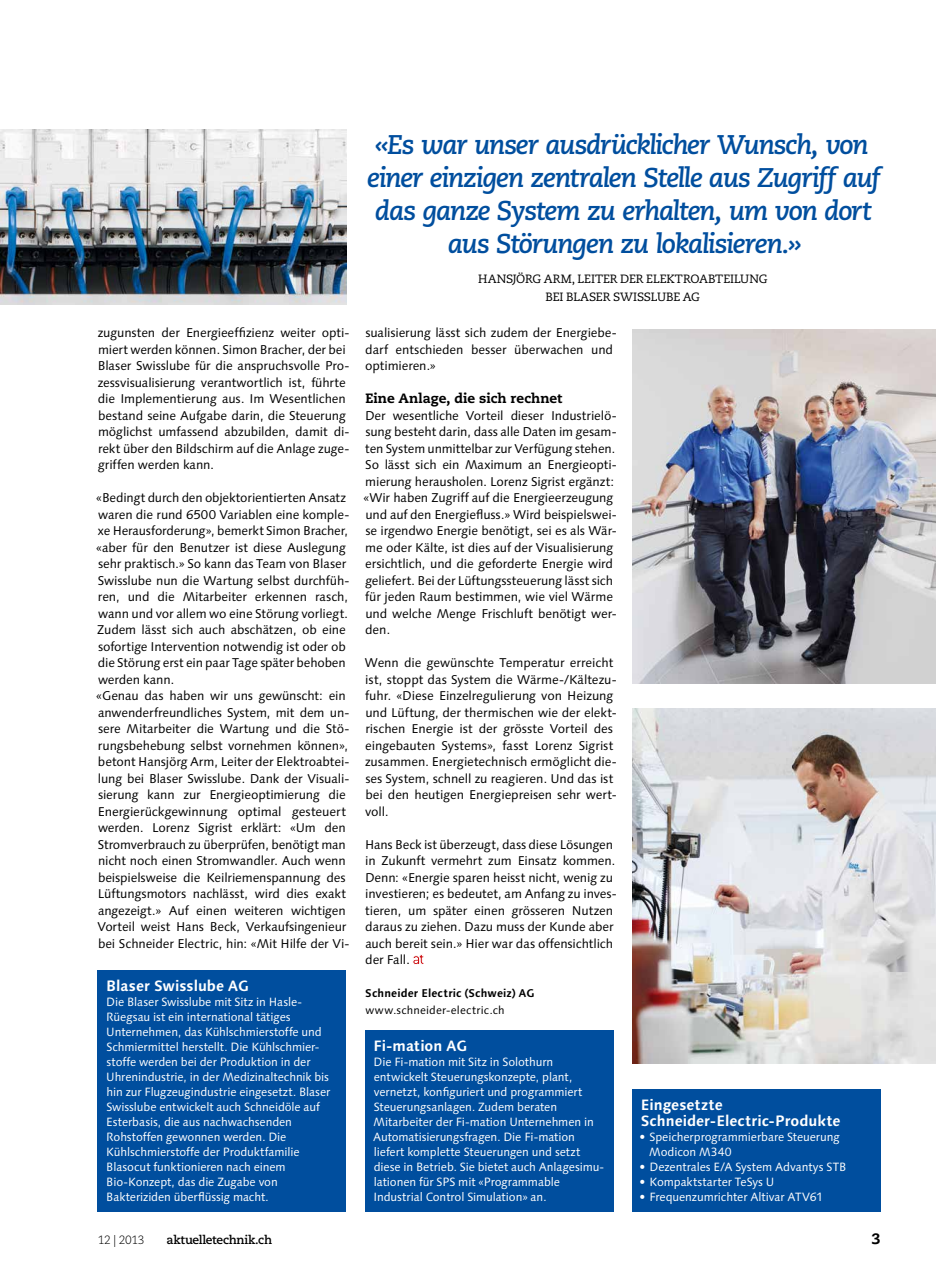
<style>
.page{position:relative;width:936px;height:1263px;background:#fff}
.page>*{position:absolute;margin:0;border:0;box-sizing:border-box;transform-origin:0 0}
.t1{font:italic 700 27px/33px "Caecilia";letter-spacing:-.05em;color:#004e9e;text-align:center}
.t2{font:700 15px/16.5px "Linotype Syntax";color:#fff}
.t3{font:800 15px "Caecilia";color:#000}
.t4{font:800 13.5px "Caecilia";color:#000}
.t5{font:12.75px/16.5px "Linotype Syntax";letter-spacing:-.01em;color:#000}
.t6{font:12px/15px "Linotype Syntax";letter-spacing:-.01em;color:#fff}
.t7{font:12px/18px "Caecilia";letter-spacing:-.01em;color:#000;text-align:center}
.t8{font:700 12px "Caecilia";letter-spacing:-.015em;color:#000}
.t9{font:300 12px "Caecilia";letter-spacing:-.025em;color:#000}
.t10{font:700 11.25px "Linotype Syntax";letter-spacing:.01em;color:#000}
.t11{font:11.25px "Linotype Syntax";letter-spacing:.015em;color:#000}
</style>
<div class="page">
<img style="left:632px;top:708px;width:303px;height:355px">
<img style="left:632px;top:329px;width:303px;height:355px">
<svg style="left:413px;top:954px;width:11px;height:11px"></svg>
<div style="left:365px;top:1031px;width:248px;height:181px;background:#004e9e"></div>
<div style="left:98px;top:971px;width:248px;height:241px;background:#004e9e"></div>
<img style="left:0;top:130px;width:346px;height:174px">
<div style="left:632px;top:1089px;width:248px;height:123px;background:#004e9e"></div>
<p class="t5" style="left:98px;top:325px;width:253px">zugunsten der Energieeffizienz weiter opti&shy;miert werden können. Simon Bracher, der bei Blaser Swisslube für die anspruchsvolle Pro&shy;zessvisualisierung verantwortlich ist, führte die Implementierung aus. Im Wesentlichen bestand seine Aufgabe darin, die Steuerung möglichst umfassend abzubilden, damit di&shy;rekt über den Bildschirm auf die Anlage zuge&shy;griffen werden kann.</p>
<p class="t5" style="left:96px;top:490px;width:254px">«Bedingt durch den objektorientierten Ansatz waren die rund 6500 Variablen eine komple&shy;xe Herausforderung», bemerkt Simon Bracher, «aber für den Benutzer ist diese Auslegung sehr praktisch.» So kann das Team von Blaser Swisslube nun die Wartung selbst durchfüh&shy;ren, und die Mitarbeiter erkennen rasch, wann und vor allem wo eine Störung vorliegt.<br>Zudem lässt sich auch abschätzen, ob eine sofortige Intervention notwendig ist oder ob die Störung erst ein paar Tage später behoben werden kann.<br>«Genau das haben wir uns gewünscht: ein anwenderfreundliches System, mit dem un&shy;sere Mitarbeiter die Wartung und die Stö&shy;rungsbehebung selbst vornehmen können», betont Hansjörg Arm, Leiter der Elektroabtei&shy;lung bei Blaser Swisslube. Dank der Visuali&shy;sierung kann zur Energieoptimierung die Energierückgewinnung optimal gesteuert werden. Lorenz Sigrist erklärt: «Um den Stromverbrauch zu überprüfen, benötigt man nicht noch einen Stromwandler. Auch wenn beispielsweise die Keilriemenspannung des Lüftungsmotors nachlässt, wird dies exakt angezeigt.» Auf einen weiteren wichtigen Vorteil weist Hans Beck, Verkaufsingenieur bei Schneider Electric, hin: «Mit Hilfe der Vi-</p>
<p class="t2" style="left:106px;top:978px;width:144px">Blaser Swisslube AG</p>
<p class="t6" style="left:106px;top:995px;width:225px">Die Blaser Swisslube mit Sitz in Hasle-Rüegsau ist ein international tätiges Unternehmen, das Kühlschmierstoffe und Schmiermittel herstellt. Die Kühlschmier&shy;stoffe werden bei der Produktion in der Uhrenindustrie, in der Medizinaltechnik bis hin zur Flugzeugindustrie eingesetzt. Blaser Swisslube entwickelt auch Schneidöle auf Esterbasis, die aus nachwachsenden Rohstoffen gewonnen werden. Die Kühlschmierstoffe der Produktfamilie Blasocut funktionieren nach einem Bio-Konzept, das die Zugabe von Bakteriziden überflüssig macht.</p>
<h1 class="t1" style="left:367px;top:129px;width:515px">«Es war unser ausdrücklicher Wunsch, von einer einzigen zentralen Stelle aus Zugriff auf das ganze System zu erhalten, um von dort aus Störungen zu lokalisieren.»</h1>
<p class="t7" style="left:478px;top:270px;width:290px">HANSJÖRG ARM, LEITER DER ELEKTROABTEILUNG<br>BEI BLASER SWISSLUBE AG</p>
<p class="t5" style="left:365px;top:325px;width:253px">sualisierung lässt sich zudem der Energiebe&shy;darf entschieden besser überwachen und optimieren.»</p>
<p class="t4" style="left:365px;top:390px;width:198px">Eine Anlage, die sich rechnet</p>
<p class="t5" style="left:363px;top:407px;width:255px">Der wesentliche Vorteil dieser Industrielö&shy;sung besteht darin, dass alle Daten im gesam&shy;ten System unmittelbar zur Verfügung stehen.<br>So lässt sich ein Maximum an Energieopti&shy;mierung herausholen. Lorenz Sigrist ergänzt: «Wir haben Zugriff auf die Energieerzeugung und auf den Energiefluss.» Wird beispielswei&shy;se irgendwo Energie benötigt, sei es als Wär&shy;me oder Kälte, ist dies auf der Visualisierung ersichtlich, und die geforderte Energie wird geliefert. Bei der Lüftungssteuerung lässt sich für jeden Raum bestimmen, wie viel Wärme und welche Menge Frischluft benötigt wer&shy;den.</p>
<p class="t5" style="left:365px;top:655px;width:253px">Wenn die gewünschte Temperatur erreicht ist, stoppt das System die Wärme-/Kältezu&shy;fuhr. «Diese Einzelregulierung von Heizung und Lüftung, der thermischen wie der elekt&shy;rischen Energie ist der grösste Vorteil des eingebauten Systems», fasst Lorenz Sigrist zusammen. Energietechnisch ermöglicht die&shy;ses System, schnell zu reagieren. Und das ist bei den heutigen Energiepreisen sehr wert&shy;voll.</p>
<p class="t5" style="left:365px;top:836px;width:253px">Hans Beck ist überzeugt, dass diese Lösungen in Zukunft vermehrt zum Einsatz kommen.<br>Denn: «Energie sparen heisst nicht, wenig zu investieren; es bedeutet, am Anfang zu inves&shy;tieren, um später einen grösseren Nutzen daraus zu ziehen. Dazu muss der Kunde aber auch bereit sein.» Hier war das offensichtlich der Fall.</p>
<p class="t10" style="left:365px;top:986px;width:171px">Schneider Electric (Schweiz) AG</p>
<p class="t11" style="left:365px;top:1003px;width:141px">www.schneider-electric.ch</p>
<p class="t2" style="left:373px;top:1038px;width:95px">Fi-mation AG</p>
<p class="t6" style="left:373px;top:1055px;width:232px">Die Fi-mation mit Sitz in Solothurn entwickelt Steuerungskonzepte, plant, vernetzt, konfiguriert und programmiert Steuerungsanlagen. Zudem beraten Mitarbeiter der Fi-mation Unternehmen in Automatisierungsfragen. Die Fi-mation liefert komplette Steuerungen und setzt diese in Betrieb. Sie bietet auch Anlagesimu&shy;lationen für SPS mit «Programmable Industrial Control Simulation» an.</p>
<p class="t2" style="left:640px;top:1096px;width:201px">Eingesetzte<br>Schneider-Electric-Produkte</p>
<p class="t6" style="left:649px;top:1130px;width:192px;text-indent:-10px">• Speicherprogrammierbare Steuerung<br>Modicon M340</p>
<p class="t6" style="left:639px;top:1160px;width:208px">• Dezentrales E/A System Advantys STB</p>
<p class="t6" style="left:639px;top:1175px;width:136px">• Kompaktstarter TeSys U</p>
<p class="t6" style="left:639px;top:1190px;width:185px">• Frequenzumrichter Altivar ATV61</p>
<p class="t9" style="left:98px;top:1233px;width:48px">12 | 2013</p>
<p class="t8" style="left:166px;top:1232px;width:107px">aktuelletechnik.ch</p>
<p class="t3" style="left:871px;top:1229px;width:10px">3</p>
</div>
